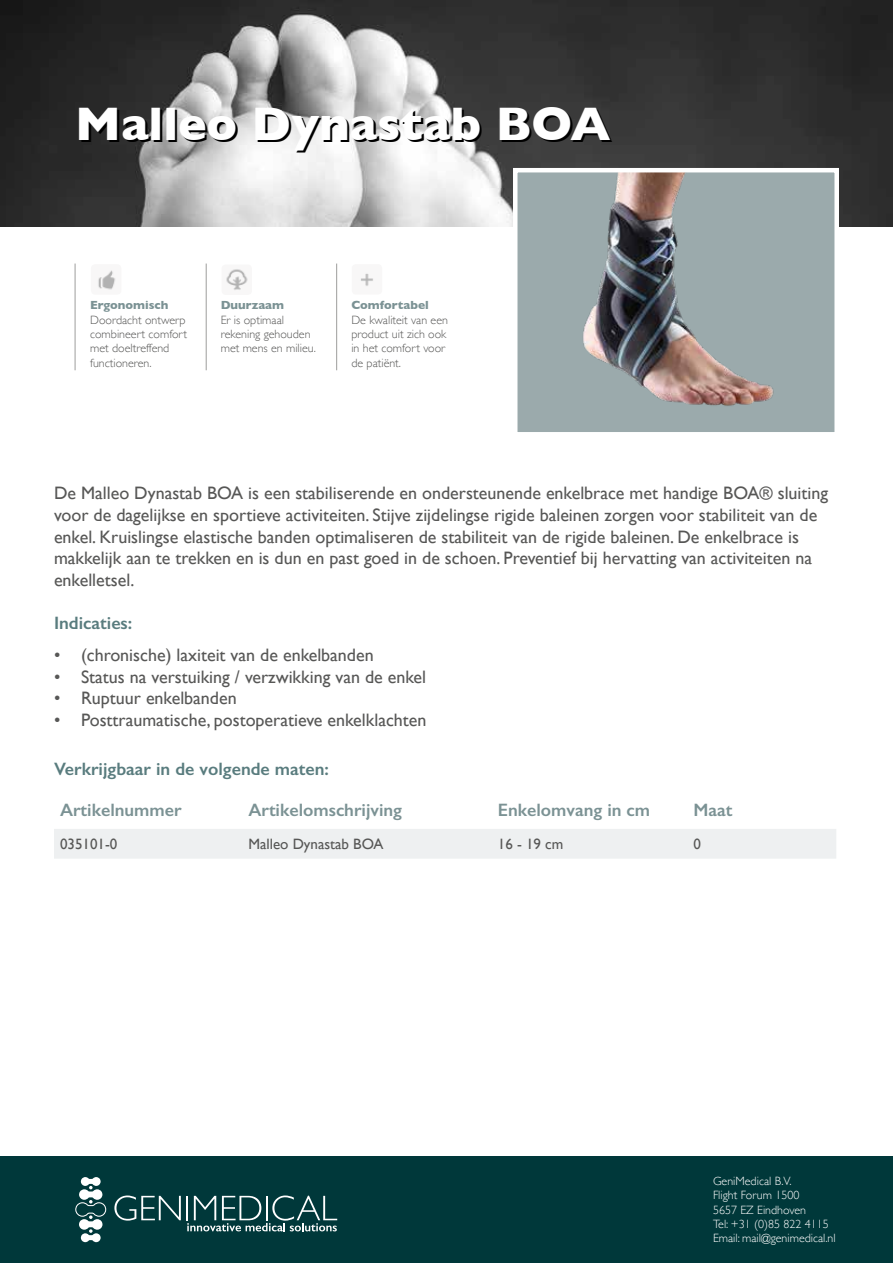
<style>
.page{position:relative;width:893px;height:1263px;background:#fff}
.page>*{position:absolute;margin:0;border:0;box-sizing:border-box;transform-origin:0 0}
.t1{font:700 48px "Gill Sans";color:#000}
.t2{font:18px/21.6px "Gill Sans";color:#575756}
.t3{font:600 18px "Gill Sans";color:#7b9294}
.t4{font:600 18px "Gill Sans";color:#597c7e}
.t5{font:15px "Gill Sans";color:#575756}
.t6{font:300 12px/14.4px "Gill Sans";color:#575756}
.t7{font:300 12px/14.4px "Gill Sans";color:#fff}
.t8{font:700 12px "Gill Sans";color:#7b9294}
</style>
<div class="page">
<img style="left:0;top:0;width:893px;height:226px">
<div style="left:0;top:1156px;width:893px;height:107px;background:#00383a"></div>
<div style="left:515px;top:170px;width:322px;height:264px;background:#9baaac"></div>
<img style="left:583px;top:173px;width:191px;height:233px">
<div style="left:513px;top:168px;width:326px;height:268px;border:4px solid #fff"></div>
<svg style="left:75px;top:1177px;width:31px;height:65px"></svg>
<svg style="left:114px;top:1195px;width:67px;height:25px"></svg>
<hr style="left:186px;top:1196px;width:2px;height:24px;background:#fff">
<svg style="left:187px;top:1195px;width:150px;height:36px"></svg>
<div style="left:54px;top:829px;width:782px;height:30px;background:#eef0f1"></div>
<img style="left:98px;top:270px;width:18px;height:20px">
<img style="left:226px;top:269px;width:22px;height:22px">
<img style="left:360px;top:273px;width:14px;height:14px">
<hr style="left:75px;top:264px;width:1px;height:106px;background:#9d9d9c">
<hr style="left:206px;top:264px;width:1px;height:106px;background:#9d9d9c">
<hr style="left:336px;top:264px;width:1px;height:106px;background:#9d9d9c">
<h1 class="t1" style="left:77px;top:88px;width:537px">Malleo Dynastab BOA</h1>
<p class="t8" style="left:90px;top:295px;width:80px">Ergonomisch</p>
<p class="t6" style="left:90px;top:312px;width:99px">Doordacht ontwerp combineert comfort met doeltreffend functioneren.</p>
<p class="t8" style="left:221px;top:295px;width:65px">Duurzaam</p>
<p class="t6" style="left:221px;top:312px;width:97px">Er is optimaal rekening gehouden met mens en milieu.</p>
<p class="t8" style="left:351px;top:295px;width:79px">Comfortabel</p>
<p class="t6" style="left:351px;top:312px;width:98px">De kwaliteit van een product uit zich ook in het comfort voor de patiënt.</p>
<p class="t2" style="left:54px;top:482px;width:776px">De Malleo Dynastab BOA is een stabiliserende en ondersteunende enkelbrace met handige BOA® sluiting voor de dagelijkse en sportieve activiteiten. Stijve zijdelingse rigide baleinen zorgen voor stabiliteit van de enkel. Kruislingse elastische banden optimaliseren de stabiliteit van de rigide baleinen. De enkelbrace is makkelijk aan te trekken en is dun en past goed in de schoen. Preventief bij hervatting van activiteiten na enkelletsel.</p>
<p class="t4" style="left:54px;top:612px;width:80px">Indicaties:</p>
<p class="t2" style="left:54px;top:644px;width:321px">• (chronische) laxiteit van de enkelbanden</p>
<p class="t2" style="left:54px;top:665px;width:374px">• Status na verstuiking / verzwikking van de enkel</p>
<p class="t2" style="left:54px;top:687px;width:184px">• Ruptuur enkelbanden</p>
<p class="t2" style="left:54px;top:709px;width:374px">• Posttraumatische, postoperatieve enkelklachten</p>
<p class="t4" style="left:54px;top:758px;width:276px">Verkrijgbaar in de volgende maten:</p>
<p class="t3" style="left:60px;top:799px;width:123px">Artikelnummer</p>
<p class="t3" style="left:248px;top:799px;width:155px">Artikelomschrijving</p>
<p class="t3" style="left:498px;top:799px;width:154px">Enkelomvang in cm</p>
<p class="t3" style="left:693px;top:799px;width:41px">Maat</p>
<p class="t5" style="left:60px;top:835px;width:59px">035101-0</p>
<p class="t5" style="left:248px;top:835px;width:137px">Malleo Dynastab BOA</p>
<p class="t5" style="left:498px;top:835px;width:67px">16 - 19 cm</p>
<p class="t5" style="left:693px;top:835px;width:9px">0</p>
<p class="t7" style="left:713px;top:1173px;width:124px">GeniMedical B.V.<br>Flight Forum 1500<br>5657 EZ Eindhoven<br>Tel: +31 (0)85 822 4115<br>Email: mail@genimedical.nl</p>
</div>
